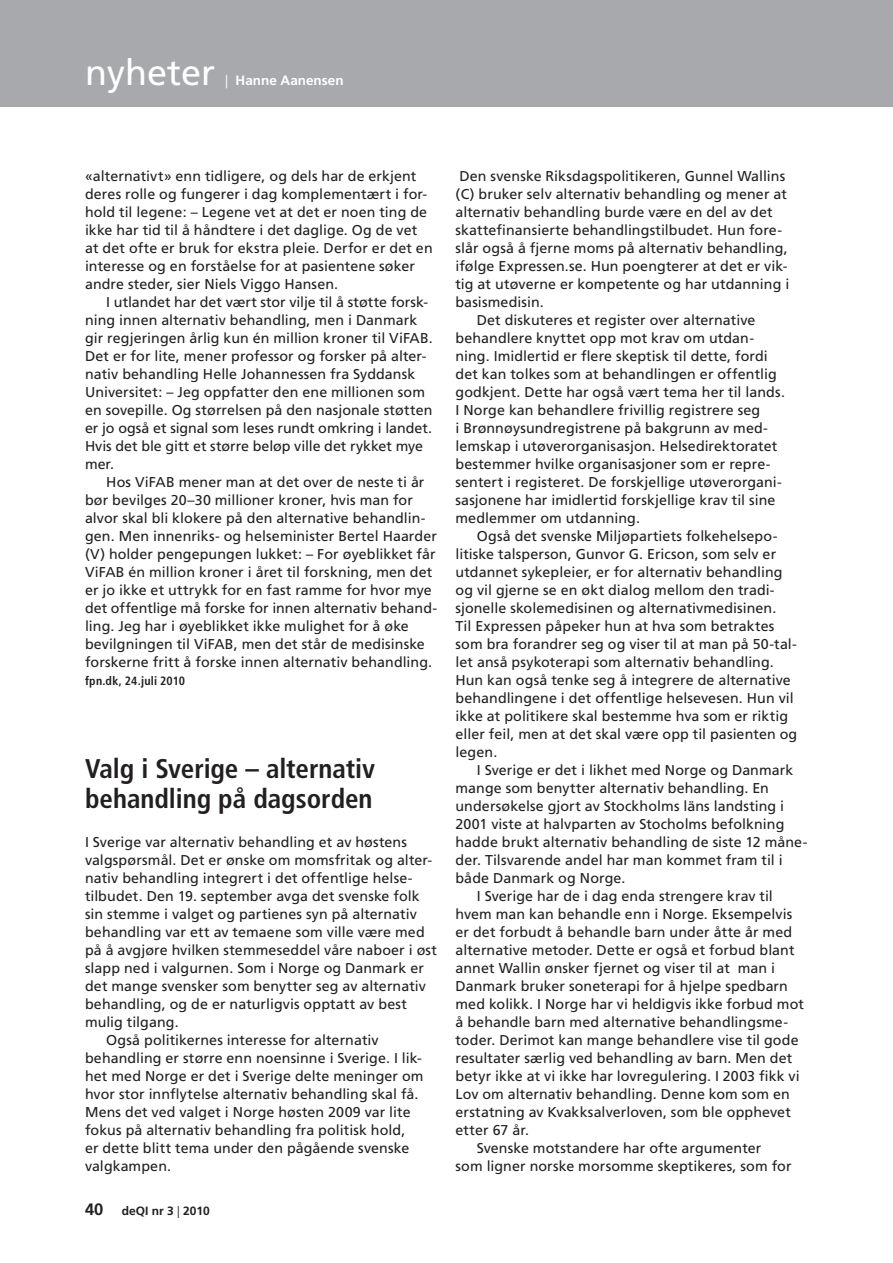
<style>
.page{position:relative;width:893px;height:1263px;background:#fff}
.page>*{position:absolute;margin:0;border:0;box-sizing:border-box;transform-origin:0 0}
.t1{font:36px "Frutiger";color:#fff}
.Brødtekst{font:700 condensed 27px/30px "Frutiger";color:#231f20}
.Brødtekst-2{font:14.25px/18px "Frutiger";letter-spacing:.005em;color:#231f20}
.t2{font:700 13.5px "Frutiger";color:#fff}
.Brødtekst-3{font:700 condensed 12px "Frutiger";letter-spacing:.015em;color:#231f20}
.t3{font:700 12px "Frutiger";color:#231f20}
.s1{font-weight:300}
.s2{font-size:16.5px}
</style>
<div class="page">
<div style="left:0;top:0;width:893px;height:106px;background:#a8a9ad"></div>
<p class="t1" style="left:85px;top:51px;width:132px">nyheter</p>
<p class="t2" style="left:225px;top:72px;width:120px"><span class="s1">|</span> Hanne Aanensen</p>
<p class="Brødtekst-2" style="left:85px;top:167px;width:349px">«alternativt» enn tidligere, og dels har de erkjent deres rolle og fungerer i dag komplementært i for&shy;hold til legene: – Legene vet at det er noen ting de ikke har tid til å håndtere i det daglige. Og de vet at det ofte er bruk for ekstra pleie. Derfor er det en interesse og en forståelse for at pasientene søker andre steder, sier Niels Viggo Hansen.</p>
<p class="Brødtekst-2" style="left:85px;top:293px;width:349px;text-indent:21px">I utlandet har det vært stor vilje til å støtte forsk&shy;ning innen alternativ behandling, men i Danmark gir regjeringen årlig kun én million kroner til ViFAB.<br>Det er for lite, mener professor og forsker på alter&shy;nativ behandling Helle Johannessen fra Syddansk Universitet: – Jeg oppfatter den ene millionen som en sovepille. Og størrelsen på den nasjonale støtten er jo også et signal som leses rundt omkring i landet.<br>Hvis det ble gitt et større beløp ville det rykket mye mer.</p>
<p class="Brødtekst-2" style="left:85px;top:473px;width:354px;text-indent:21px">Hos ViFAB mener man at det over de neste ti år bør bevilges 20–30 millioner kroner, hvis man for alvor skal bli klokere på den alternative behandlin&shy;gen. Men innenriks- og helseminister Bertel Haarder (V) holder pengepungen lukket: – For øyeblikket får ViFAB én million kroner i året til forskning, men det er jo ikke et uttrykk for en fast ramme for hvor mye det offentlige må forske for innen alternativ behand&shy;ling. Jeg har i øyeblikket ikke mulighet for å øke bevilgningen til ViFAB, men det står de medisinske forskerne fritt å forske innen alternativ behandling.</p>
<p class="Brødtekst-3" style="left:85px;top:673px;width:102px">fpn.dk, 24.juli 2010</p>
<p class="Brødtekst" style="left:85px;top:753px;width:292px">Valg i Sverige – alternativ behandling på dagsorden</p>
<p class="Brødtekst-2" style="left:85px;top:833px;width:353px">I Sverige var alternativ behandling et av høstens valgspørsmål. Det er ønske om momsfritak og alter&shy;nativ behandling integrert i det offentlige helse&shy;tilbudet. Den 19. september avga det svenske folk sin stemme i valget og partienes syn på alternativ behandling var ett av temaene som ville være med på å avgjøre hvilken stemmeseddel våre naboer i øst slapp ned i valgurnen. Som i Norge og Danmark er det mange svensker som benytter seg av alternativ behandling, og de er naturligvis opptatt av best mulig tilgang.</p>
<p class="Brødtekst-2" style="left:85px;top:1031px;width:340px;text-indent:21px">Også politikernes interesse for alternativ behandling er større enn noensinne i Sverige. I lik&shy;het med Norge er det i Sverige delte meninger om hvor stor innflytelse alternativ behandling skal få.<br>Mens det ved valget i Norge høsten 2009 var lite fokus på alternativ behandling fra politisk hold,<br>er dette blitt tema under den pågående svenske valgkampen.</p>
<p class="t3" style="left:85px;top:1203px;width:126px"><span class="s2">40</span> deQI nr 3 <span class="s1">|</span> 2010</p>
<p class="Brødtekst-2" style="left:455px;top:167px;width:335px">Den svenske Riksdagspolitikeren, Gunnel Wallins (C) bruker selv alternativ behandling og mener at alternativ behandling burde være en del av det skattefinansierte behandlingstilbudet. Hun fore&shy;slår også å fjerne moms på alternativ behandling, ifølge Expressen.se. Hun poengterer at det er vik&shy;tig at utøverne er kompetente og har utdanning i basismedisin.</p>
<p class="Brødtekst-2" style="left:455px;top:311px;width:331px;text-indent:21px">Det diskuteres et register over alternative behandlere knyttet opp mot krav om utdan&shy;ning. Imidlertid er flere skeptisk til dette, fordi det kan tolkes som at behandlingen er offentlig godkjent. Dette har også vært tema her til lands.<br>I Norge kan behandlere frivillig registrere seg<br>i Brønnøysundregistrene på bakgrunn av med&shy;lemskap i utøverorganisasjon. Helsedirektoratet bestemmer hvilke organisasjoner som er repre&shy;sentert i registeret. De forskjellige utøverorgani&shy;sasjonene har imidlertid forskjellige krav til sine medlemmer om utdanning.</p>
<p class="Brødtekst-2" style="left:455px;top:527px;width:343px;text-indent:21px">Også det svenske Miljøpartiets folkehelsepo&shy;litiske talsperson, Gunvor G. Ericson, som selv er utdannet sykepleier, er for alternativ behandling og vil gjerne se en økt dialog mellom den tradi&shy;sjonelle skolemedisinen og alternativmedisinen.<br>Til Expressen påpeker hun at hva som betraktes som bra forandrer seg og viser til at man på 50-tal&shy;let anså psykoterapi som alternativ behandling.<br>Hun kan også tenke seg å integrere de alternative behandlingene i det offentlige helsevesen. Hun vil ikke at politikere skal bestemme hva som er riktig eller feil, men at det skal være opp til pasienten og legen.</p>
<p class="Brødtekst-2" style="left:455px;top:761px;width:353px;text-indent:21px">I Sverige er det i likhet med Norge og Danmark mange som benytter alternativ behandling. En undersøkelse gjort av Stockholms läns landsting i 2001 viste at halvparten av Stocholms befolkning hadde brukt alternativ behandling de siste 12 måne&shy;der. Tilsvarende andel har man kommet fram til i både Danmark og Norge.</p>
<p class="Brødtekst-2" style="left:455px;top:887px;width:350px;text-indent:21px">I Sverige har de i dag enda strengere krav til hvem man kan behandle enn i Norge. Eksempelvis er det forbudt å behandle barn under åtte år med alternative metoder. Dette er også et forbud blant annet Wallin ønsker fjernet og viser til at man i Danmark bruker soneterapi for å hjelpe spedbarn med kolikk. I Norge har vi heldigvis ikke forbud mot å behandle barn med alternative behandlingsme&shy;toder. Derimot kan mange behandlere vise til gode resultater særlig ved behandling av barn. Men det betyr ikke at vi ikke har lovregulering. I 2003 fikk vi Lov om alternativ behandling. Denne kom som en erstatning av Kvakksalverloven, som ble opphevet etter 67 år.</p>
<p class="Brødtekst-2" style="left:455px;top:1139px;width:338px;text-indent:21px">Svenske motstandere har ofte argumenter som ligner norske morsomme skeptikeres, som for</p>
</div>
